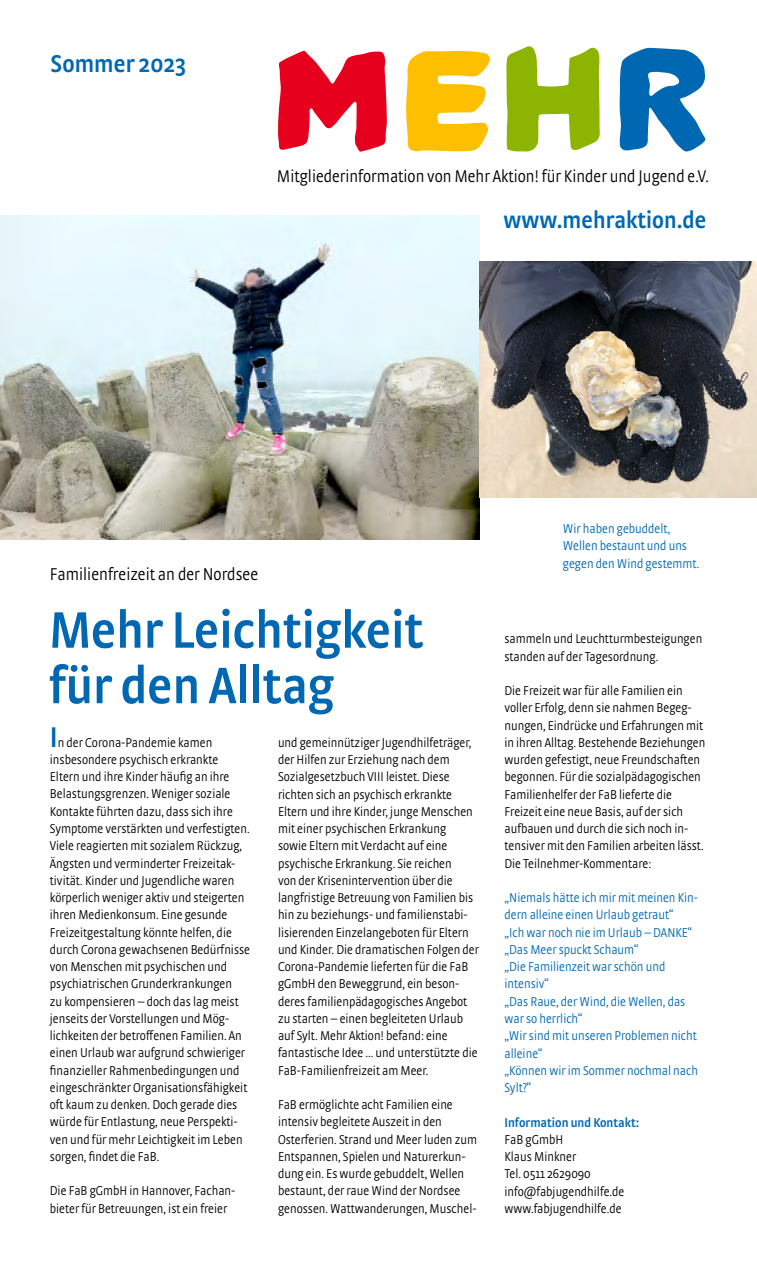
<style>
.page{position:relative;width:757px;height:1263px;background:#fff}
.page>*{position:absolute;margin:0;border:0;box-sizing:border-box;transform-origin:0 0}
.t1{font:600 54px/55.5px "Strada Cond";color:#0068b3}
.t2{font:600 30px "Strada Cond";color:#0068b3}
.t3{font:600 25.5px "Strada Cond";color:#0068b3}
.t4{font:600 24.75px "Strada Cond";color:#0068b3}
.t5{font:300 18px "Strada Cond";color:#000}
.t6{font:300 17.85px "Strada Cond";color:#000}
.t7{font:300 13.5px/17.2px "Strada Cond";color:#000}
.t8{font:300 13.5px/17.2px "Strada Cond";color:#0068b3}
.t9{font:600 13.5px "Strada Cond";color:#0068b3}
</style>
<div class="page">
<svg style="left:506px;top:46px;width:94px;height:106px"></svg>
<svg style="left:619px;top:48px;width:86px;height:104px"></svg>
<svg style="left:406px;top:50px;width:84px;height:102px"></svg>
<svg style="left:278px;top:50px;width:109px;height:102px"></svg>
<img style="left:0;top:215px;width:479px;height:325px">
<img style="left:479px;top:261px;width:278px;height:236px">
<h3 class="t3" style="left:51px;top:49px;width:137px">Sommer 2023</h3>
<h3 class="t6" style="left:277px;top:166px;width:433px">Mitgliederinformation von Mehr Aktion! für Kinder und Jugend e.V.</h3>
<h3 class="t4" style="left:504px;top:206px;width:204px">www.mehraktion.de</h3>
<h3 class="t5" style="left:50px;top:564px;width:210px">Familienfreizeit an der Nordsee</h3>
<h1 class="t1" style="left:49px;top:601px;width:376px">Mehr Leichtigkeit für den Alltag</h1>
<h2 class="t2" style="left:50px;top:719px;width:9px">I</h2>
<p class="t7" style="left:50px;top:733px;width:202px;text-indent:8px">n der Corona-Pandemie kamen insbesondere psychisch erkrankte Eltern und ihre Kinder häufig an ihre Belastungsgrenzen. Weniger soziale Kontakte führten dazu, dass sich ihre Symptome verstärkten und verfestigten.<br>Viele reagierten mit sozialem Rückzug, Ängsten und verminderter Freizeitak&shy;tivität. Kinder und Jugendliche waren körperlich weniger aktiv und steigerten ihren Medienkonsum. Eine gesunde Freizeitgestaltung könnte helfen, die durch Corona gewachsenen Bedürfnisse von Menschen mit psychischen und psychiatrischen Grunderkrankungen<br>zu kompensieren – doch das lag meist jenseits der Vorstellungen und Mög&shy;lichkeiten der betroffenen Familien. An einen Urlaub war aufgrund schwieriger finanzieller Rahmenbedingungen und eingeschränkter Organisationsfähigkeit oft kaum zu denken. Doch gerade dies würde für Entlastung, neue Perspekti&shy;ven und für mehr Leichtigkeit im Leben sorgen, findet die FaB.</p>
<p class="t7" style="left:50px;top:1182px;width:187px">Die FaB gGmbH in Hannover, Fachan&shy;bieter für Betreuungen, ist ein freier</p>
<p class="t7" style="left:278px;top:734px;width:202px">und gemeinnütziger Jugendhilfeträger, der Hilfen zur Erziehung nach dem Sozialgesetzbuch VIII leistet. Diese richten sich an psychisch erkrankte Eltern und ihre Kinder, junge Menschen mit einer psychischen Erkrankung<br>sowie Eltern mit Verdacht auf eine psychische Erkrankung. Sie reichen<br>von der Krisenintervention über die langfristige Betreuung von Familien bis hin zu beziehungs- und familienstabi&shy;lisierenden Einzelangeboten für Eltern und Kinder. Die dramatischen Folgen der Corona-Pandemie lieferten für die FaB gGmbH den Beweggrund, ein beson&shy;deres familienpädagogisches Angebot zu starten – einen begleiteten Urlaub auf Sylt. Mehr Aktion! befand: eine fantastische Idee … und unterstützte die FaB-Familienfreizeit am Meer.</p>
<p class="t7" style="left:278px;top:1096px;width:200px">FaB ermöglichte acht Familien eine intensiv begleitete Auszeit in den Osterferien. Strand und Meer luden zum Entspannen, Spielen und Naturerkun&shy;dung ein. Es wurde gebuddelt, Wellen bestaunt, der raue Wind der Nordsee genossen. Wattwanderungen, Muschel-</p>
<p class="t8" style="left:563px;top:520px;width:138px">Wir haben gebuddelt,<br>Wellen bestaunt und uns gegen den Wind gestemmt.</p>
<p class="t7" style="left:504px;top:630px;width:199px">sammeln und Leuchtturmbesteigungen standen auf der Tagesordnung.</p>
<p class="t7" style="left:504px;top:682px;width:202px">Die Freizeit war für alle Familien ein voller Erfolg, denn sie nahmen Begeg&shy;nungen, Eindrücke und Erfahrungen mit in ihren Alltag. Bestehende Beziehungen wurden gefestigt, neue Freundschaften begonnen. Für die sozialpädagogischen Familienhelfer der FaB lieferte die Freizeit eine neue Basis, auf der sich aufbauen und durch die sich noch in&shy;tensiver mit den Familien arbeiten lässt.<br>Die Teilnehmer-Kommentare:</p>
<p class="t8" style="left:504px;top:889px;width:195px">„Niemals hätte ich mir mit meinen Kin&shy;dern alleine einen Urlaub getraut“<br>„Ich war noch nie im Urlaub – DANKE“ „Das Meer spuckt Schaum“<br>„Die Familienzeit war schön und intensiv“<br>„Das Raue, der Wind, die Wellen, das war so herrlich“<br>„Wir sind mit unseren Problemen nicht alleine“<br>„Können wir im Sommer nochmal nach<br>Sylt?“</p>
<p class="t9" style="left:504px;top:1114px;width:136px">Information und Kontakt:</p>
<p class="t7" style="left:504px;top:1130px;width:121px">FaB gGmbH<br>Klaus Minkner<br>Tel. 0511 2629090 info@fabjugendhilfe.de www.fabjugendhilfe.de</p>
</div>
